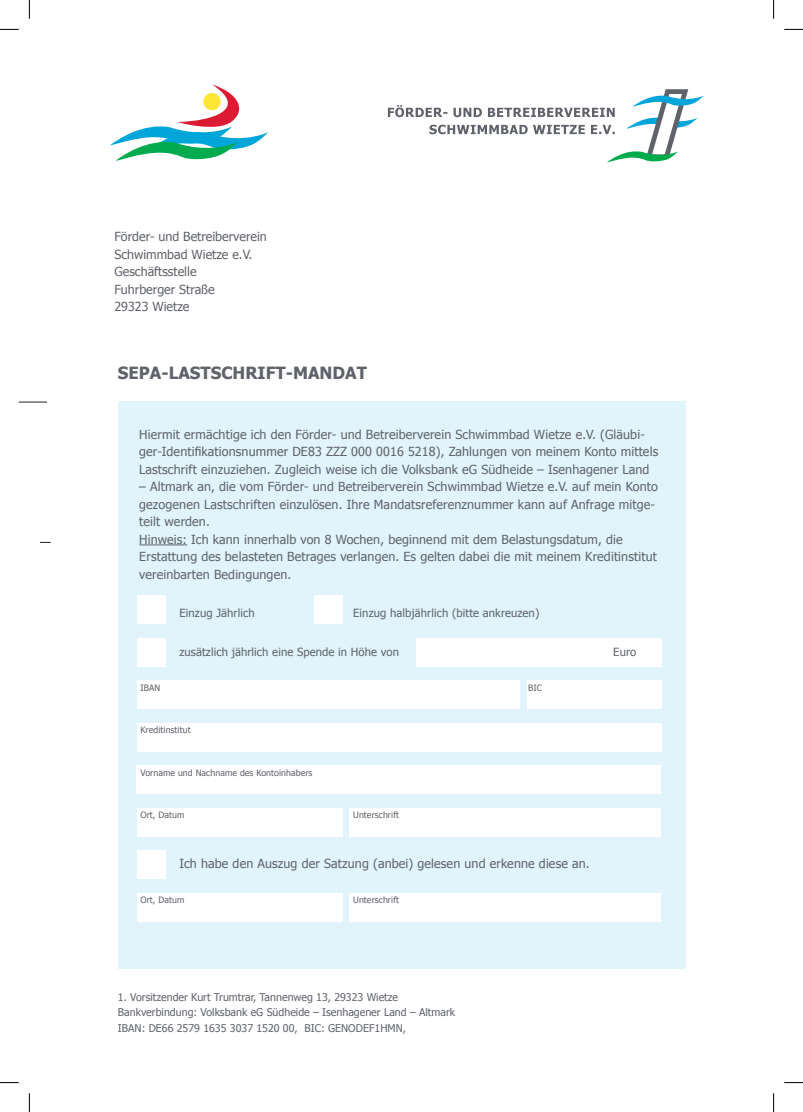
<style>
.page{position:relative;width:803px;height:1112px;background:#fff}
.page>*{position:absolute;margin:0;border:0;box-sizing:border-box;transform-origin:0 0}
.t1{font:700 16.75px "Tahoma";color:#5f6369}
.t2{font:12.5px/17.5px "Tahoma";letter-spacing:.01em;color:#5f6369}
.t3{font:11.25px "Tahoma";letter-spacing:.01em;color:#5f6369}
.t4{font:10.62px/15.5px "Tahoma";color:#5f6369}
.t5{font:8.75px "Tahoma";letter-spacing:.01em;color:#5f6369}
</style>
<div class="page">
<svg style="left:19px;top:402px;width:28px;height:1px"></svg>
<div style="left:118px;top:401px;width:567px;height:567px;background:#e1f4fc"></div>
<div style="left:137px;top:595px;width:28px;height:28px;background:#fff"></div>
<div style="left:137px;top:637px;width:28px;height:29px;background:#fff"></div>
<div style="left:137px;top:680px;width:383px;height:28px;background:#fff"></div>
<div style="left:137px;top:722px;width:525px;height:29px;background:#fff"></div>
<div style="left:137px;top:765px;width:249px;height:28px;background:#fff"></div>
<div style="left:137px;top:807px;width:205px;height:29px;background:#fff"></div>
<div style="left:137px;top:892px;width:205px;height:29px;background:#fff"></div>
<div style="left:137px;top:850px;width:28px;height:28px;background:#fff"></div>
<div style="left:527px;top:680px;width:134px;height:28px;background:#fff"></div>
<div style="left:349px;top:765px;width:312px;height:28px;background:#fff"></div>
<div style="left:349px;top:807px;width:312px;height:29px;background:#fff"></div>
<div style="left:349px;top:892px;width:312px;height:29px;background:#fff"></div>
<hr style="left:139px;top:544px;width:48px;height:1px;background:#5f6369">
<div style="left:416px;top:637px;width:245px;height:29px;background:#fff"></div>
<div style="left:314px;top:595px;width:28px;height:28px;background:#fff"></div>
<svg style="left:110px;top:84px;width:158px;height:77px"></svg>
<svg style="left:388px;top:89px;width:316px;height:74px"></svg>
<svg style="left:0;top:29px;width:19px;height:1px"></svg>
<svg style="left:784px;top:29px;width:19px;height:1px"></svg>
<svg style="left:0;top:1082px;width:19px;height:1px"></svg>
<svg style="left:784px;top:1082px;width:19px;height:1px"></svg>
<svg style="left:29px;top:0;width:1px;height:19px"></svg>
<svg style="left:29px;top:1093px;width:1px;height:18px"></svg>
<svg style="left:773px;top:0;width:1px;height:19px"></svg>
<svg style="left:773px;top:1093px;width:1px;height:18px"></svg>
<p class="t2" style="left:114px;top:227px;width:154px">Förder- und Betreiberverein<br>Schwimmbad Wietze e.V.<br>Geschäftsstelle<br>Fuhrberger Straße<br>29323 Wietze</p>
<h1 class="t1" style="left:118px;top:361px;width:251px">SEPA-LASTSCHRIFT-MANDAT</h1>
<p class="t2" style="left:139px;top:425px;width:520px">Hiermit ermächtige ich den Förder- und Betreiberverein Schwimmbad Wietze e.V. (Gläubi&shy;ger-Identifikationsnummer DE83 ZZZ 000 0016 5218), Zahlungen von meinem Konto mittels<br>Lastschrift einzuziehen. Zugleich weise ich die Volksbank eG Südheide – Isenhagener Land</p>
<p class="t2" style="left:139px;top:477px;width:520px">– Altmark an, die vom Förder- und Betreiberverein Schwimmbad Wietze e.V. auf mein Konto gezogenen Lastschriften einzulösen. Ihre Mandatsreferenznummer kann auf Anfrage mitge&shy;teilt werden.<br>Hinweis: Ich kann innerhalb von 8 Wochen, beginnend mit dem Belastungsdatum, die Erstattung des belasteten Betrages verlangen. Es gelten dabei die mit meinem Kreditinstitut vereinbarten Bedingungen.</p>
<p class="t3" style="left:179px;top:605px;width:77px">Einzug Jährlich</p>
<p class="t3" style="left:353px;top:605px;width:188px">Einzug halbjährlich (bitte ankreuzen)</p>
<p class="t3" style="left:179px;top:644px;width:221px">zusätzlich jährlich eine Spende in Höhe von</p>
<p class="t3" style="left:613px;top:644px;width:25px">Euro</p>
<p class="t5" style="left:140px;top:681px;width:21px">IBAN</p>
<p class="t5" style="left:528px;top:681px;width:15px">BIC</p>
<p class="t5" style="left:140px;top:724px;width:52px">Kreditinstitut</p>
<p class="t5" style="left:140px;top:766px;width:174px">Vorname und Nachname des Kontoinhabers</p>
<p class="t5" style="left:140px;top:809px;width:46px">Ort, Datum</p>
<p class="t5" style="left:353px;top:809px;width:47px">Unterschrift</p>
<p class="t2" style="left:179px;top:853px;width:412px">Ich habe den Auszug der Satzung (anbei) gelesen und erkenne diese an.</p>
<p class="t5" style="left:140px;top:894px;width:46px">Ort, Datum</p>
<p class="t5" style="left:353px;top:894px;width:47px">Unterschrift</p>
<p class="t4" style="left:118px;top:988px;width:339px">1. Vorsitzender Kurt Trumtrar, Tannenweg 13, 29323 Wietze<br>Bankverbindung: Volksbank eG Südheide – Isenhagener Land – Altmark<br>IBAN: DE66 2579 1635 3037 1520 00, BIC: GENODEF1HMN,</p>
</div>
